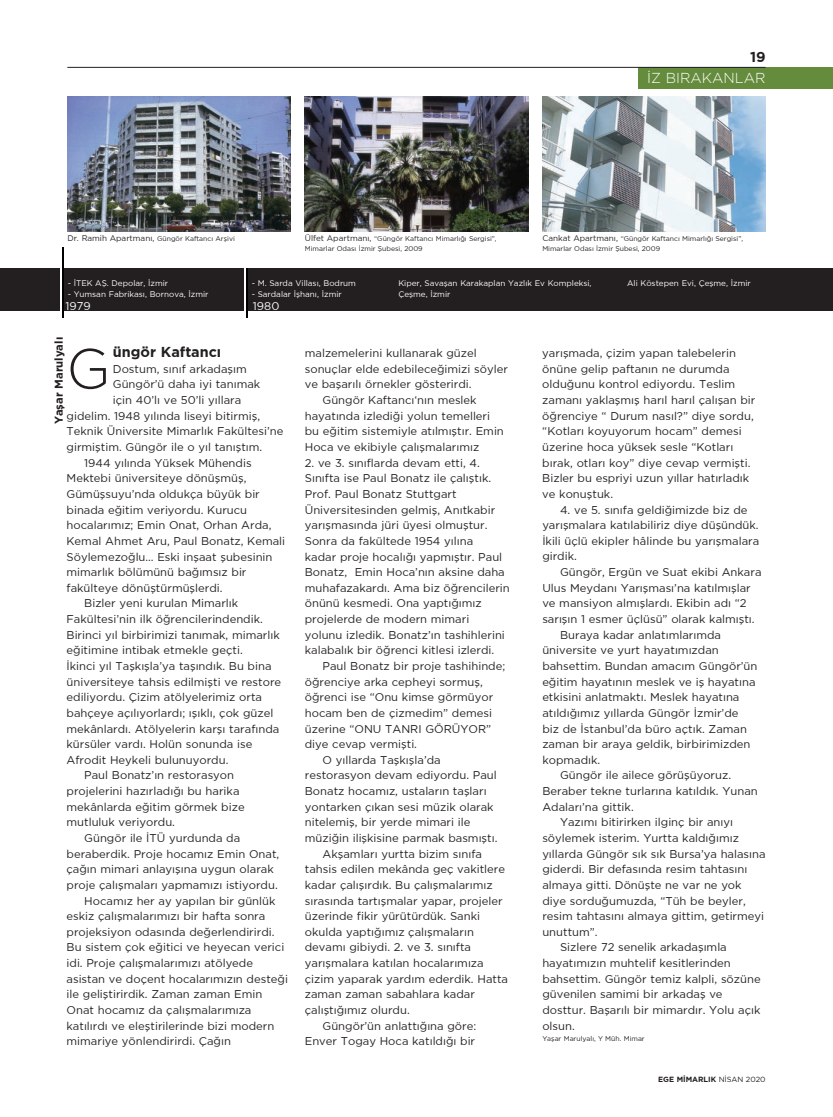
<style>
.page{position:relative;width:833px;height:1117px;background:#fff}
.page>*{position:absolute;margin:0;border:0;box-sizing:border-box;transform-origin:0 0}
.t1{font:300 56.25px "Gotham TRUN";color:#231f20}
.metin_icibaslik{font:700 14.38px "Gotham TRUN";color:#231f20}
.t2{font:300 14.38px "Gotham TRUN";color:#fff}
.metin{font:11.25px/15.6px "Gotham TRUN";color:#231f20}
.isimsoyad{font:700 11.25px "Gotham TRUN";color:#231f20}
.t3{font:11.25px "Gotham TRUN";color:#fff}
.resim_alti{font:8.12px/11.2px "Gotham TRUN";color:#fff}
.t4{font:700 7.5px "Gotham TRUN";color:#231f20}
.resim_alti-2{font:6.88px/10px "Gotham TRUN";color:#231f20}
.s1{font-size:8.12px}
.s2{font-weight:400}
</style>
<div class="page">
<div style="left:638px;top:67px;width:195px;height:22px;background:#648c3c"></div>
<hr style="left:67px;top:67px;width:698px;height:1px;background:#231f20">
<div style="left:0;top:268px;width:833px;height:42px;background:#231f20"></div>
<hr style="left:60px;top:244px;width:4px;height:68px;background:#fff">
<hr style="left:62px;top:247px;width:2px;height:71px;background:#000">
<hr style="left:244px;top:265px;width:3px;height:47px;background:#fff">
<hr style="left:246px;top:268px;width:2px;height:50px;background:#000">
<img style="left:67px;top:97px;width:224px;height:134px">
<img style="left:305px;top:97px;width:223px;height:134px">
<img style="left:542px;top:97px;width:223px;height:134px">
<p class="metin_icibaslik" style="left:750px;top:48px;width:17px">19</p>
<p class="t2" style="left:647px;top:70px;width:120px">İZ BIRAKANLAR</p>
<p class="resim_alti-2" style="left:67px;top:233px;width:169px"><span class="s1">Dr. Ramih Apartmanı,</span> Güngör Kaftancı Arşivi</p>
<p class="resim_alti-2" style="left:305px;top:233px;width:193px"><span class="s1">Ülfet Apartmanı,</span> “Güngör Kaftancı Mimarlığı Sergisi”,<br>Mimarlar Odası İzmir Şubesi, 2009</p>
<p class="resim_alti-2" style="left:542px;top:233px;width:202px"><span class="s1">Cankat Apartmanı,</span> “Güngör Kaftancı Mimarlığı Sergisi”,<br>Mimarlar Odası İzmir Şubesi, 2009</p>
<p class="resim_alti" style="left:68px;top:277px;width:102px">- İTEK AŞ. Depolar, İzmir</p>
<p class="resim_alti" style="left:68px;top:288px;width:142px">- Yumsan Fabrikası, Bornova, İzmir</p>
<p class="t3" style="left:66px;top:300px;width:27px">1979</p>
<p class="resim_alti" style="left:252px;top:277px;width:106px">- M. Sarda Villası, Bodrum</p>
<p class="resim_alti" style="left:252px;top:288px;width:92px">- Sardalar İşhanı, İzmir</p>
<p class="resim_alti" style="left:398px;top:277px;width:195px">Kiper, Savaşan Karakaplan Yazlık Ev Kompleksi,<br>Çeşme, İzmir</p>
<p class="resim_alti" style="left:627px;top:277px;width:125px">Ali Köstepen Evi, Çeşme, İzmir</p>
<p class="t3" style="left:253px;top:300px;width:28px">1980</p>
<p class="isimsoyad" style="left:52px;top:424px;width:89px;rotate:-90deg">Yaşar Marulyalı</p>
<p class="metin" style="left:305px;top:345px;width:204px">malzemelerini kullanarak güzel sonuçlar elde edebileceğimizi söyler ve başarılı örnekler gösterirdi.</p>
<p class="metin_icibaslik" style="left:113px;top:343px;width:110px">üngör Kaftancı</p>
<p class="metin" style="left:113px;top:361px;width:135px">Dostum, sınıf arkadaşım</p>
<p class="metin" style="left:113px;top:376px;width:149px">Güngör’ü daha iyi tanımak</p>
<p class="metin" style="left:113px;top:392px;width:130px">için 40’lı ve 50’li yıllara</p>
<p class="metin" style="left:67px;top:407px;width:195px">gidelim. 1948 yılında liseyi bitirmiş,</p>
<p class="metin" style="left:67px;top:423px;width:218px">Teknik Üniversite Mimarlık Fakültesi’ne</p>
<p class="metin" style="left:67px;top:439px;width:197px">girmiştim. Güngör ile o yıl tanıştım.</p>
<p class="metin" style="left:67px;top:454px;width:220px;text-indent:18px">1944 yılında Yüksek Mühendis Mektebi üniversiteye dönüşmüş, Gümüşsuyu’nda oldukça büyük bir binada eğitim veriyordu. Kurucu hocalarımız; Emin Onat, Orhan Arda, Kemal Ahmet Aru, Paul Bonatz, Kemali Söylemezoğlu… Eski inşaat şubesinin mimarlık bölümünü bağımsız bir fakülteye dönüştürmüşlerdi.</p>
<p class="metin" style="left:67px;top:595px;width:216px;text-indent:18px">Bizler yeni kurulan Mimarlık Fakültesi’nin ilk öğrencilerindendik.<br>Birinci yıl birbirimizi tanımak, mimarlık eğitimine intibak etmekle geçti.<br>İkinci yıl Taşkışla’ya taşındık. Bu bina üniversiteye tahsis edilmişti ve restore ediliyordu. Çizim atölyelerimiz orta bahçeye açılıyorlardı; ışıklı, çok güzel mekânlardı. Atölyelerin karşı tarafında kürsüler vardı. Holün sonunda ise Afrodit Heykeli bulunuyordu.</p>
<p class="metin" style="left:67px;top:767px;width:180px;text-indent:18px">Paul Bonatz’ın restorasyon projelerini hazırladığı bu harika mekânlarda eğitim görmek bize mutluluk veriyordu.</p>
<p class="metin" style="left:67px;top:829px;width:214px;text-indent:18px">Güngör ile İTÜ yurdunda da beraberdik. Proje hocamız Emin Onat, çağın mimari anlayışına uygun olarak proje çalışmaları yapmamızı istiyordu.</p>
<p class="metin" style="left:67px;top:892px;width:223px;text-indent:18px">Hocamız her ay yapılan bir günlük eskiz çalışmalarımızı bir hafta sonra projeksiyon odasında değerlendirirdi.<br>Bu sistem çok eğitici ve heyecan verici idi. Proje çalışmalarımızı atölyede asistan ve doçent hocalarımızın desteği ile geliştirirdik. Zaman zaman Emin Onat hocamız da çalışmalarımıza katılırdı ve eleştirilerinde bizi modern mimariye yönlendirirdi. Çağın</p>
<p class="t1" style="left:66px;top:337px;width:46px">G</p>
<p class="metin" style="left:305px;top:392px;width:201px;text-indent:18px">Güngör Kaftancı‘nın meslek hayatında izlediği yolun temelleri bu eğitim sistemiyle atılmıştır. Emin Hoca ve ekibiyle çalışmalarımız</p>
<p class="metin" style="left:305px;top:454px;width:206px">2. ve 3. sınıflarda devam etti, 4.<br>Sınıfta ise Paul Bonatz ile çalıştık.<br>Prof. Paul Bonatz Stuttgart Üniversitesinden gelmiş, Anıtkabir yarışmasında jüri üyesi olmuştur.<br>Sonra da fakültede 1954 yılına<br>kadar proje hocalığı yapmıştır. Paul Bonatz, Emin Hoca’nın aksine daha muhafazakardı. Ama biz öğrencilerin önünü kesmedi. Ona yaptığımız projelerde de modern mimari<br>yolunu izledik. Bonatz’ın tashihlerini kalabalık bir öğrenci kitlesi izlerdi.</p>
<p class="metin" style="left:305px;top:657px;width:202px;text-indent:18px">Paul Bonatz bir proje tashihinde; öğrenciye arka cepheyi sormuş, öğrenci ise “Onu kimse görmüyor hocam ben de çizmedim” demesi üzerine “ONU TANRI GÖRÜYOR” diye cevap vermişti.</p>
<p class="metin" style="left:305px;top:751px;width:194px;text-indent:18px">O yıllarda Taşkışla’da restorasyon devam ediyordu. Paul<br>Bonatz hocamız, ustaların taşları yontarken çıkan sesi müzik olarak nitelemiş, bir yerde mimari ile müziğin ilişkisine parmak basmıştı.</p>
<p class="metin" style="left:305px;top:845px;width:205px;text-indent:18px">Akşamları yurtta bizim sınıfa tahsis edilen mekânda geç vakitlere kadar çalışırdık. Bu çalışmalarımız sırasında tartışmalar yapar, projeler üzerinde fikir yürütürdük. Sanki okulda yaptığımız çalışmaların devamı gibiydi. 2. ve 3. sınıfta yarışmalara katılan hocalarımıza çizim yaparak yardım ederdik. Hatta zaman zaman sabahlara kadar çalıştığımız olurdu.</p>
<p class="metin" style="left:305px;top:1017px;width:173px;text-align:right">Güngör’ün anlattığına göre:<br>Enver Togay Hoca katıldığı bir</p>
<p class="metin" style="left:542px;top:345px;width:215px">yarışmada, çizim yapan talebelerin önüne gelip paftanın ne durumda olduğunu kontrol ediyordu. Teslim zamanı yaklaşmış harıl harıl çalışan bir öğrenciye “ Durum nasıl?” diye sordu, “Kotları koyuyorum hocam” demesi üzerine hoca yüksek sesle “Kotları bırak, otları koy” diye cevap vermişti.<br>Bizler bu espriyi uzun yıllar hatırladık ve konuştuk.</p>
<p class="metin" style="left:542px;top:501px;width:218px;text-indent:18px">4. ve 5. sınıfa geldiğimizde biz de yarışmalara katılabiliriz diye düşündük.<br>İkili üçlü ekipler hâlinde bu yarışmalara girdik.</p>
<p class="metin" style="left:542px;top:564px;width:221px;text-indent:18px">Güngör, Ergün ve Suat ekibi Ankara Ulus Meydanı Yarışması’na katılmışlar ve mansiyon almışlardı. Ekibin adı “2 sarışın 1 esmer üçlüsü” olarak kalmıştı.</p>
<p class="metin" style="left:542px;top:626px;width:217px;text-indent:18px">Buraya kadar anlatımlarımda üniversite ve yurt hayatımızdan bahsettim. Bundan amacım Güngör’ün eğitim hayatının meslek ve iş hayatına etkisini anlatmaktı. Meslek hayatına atıldığımız yıllarda Güngör İzmir’de biz de İstanbul’da büro açtık. Zaman zaman bir araya geldik, birbirimizden kopmadık.</p>
<p class="metin" style="left:542px;top:767px;width:217px;text-indent:18px">Güngör ile ailece görüşüyoruz.<br>Beraber tekne turlarına katıldık. Yunan<br>Adaları’na gittik.</p>
<p class="metin" style="left:542px;top:814px;width:225px;text-indent:18px">Yazımı bitirirken ilginç bir anıyı söylemek isterim. Yurtta kaldığımız yıllarda Güngör sık sık Bursa’ya halasına giderdi. Bir defasında resim tahtasını almaya gitti. Dönüşte ne var ne yok diye sorduğumuzda, “Tüh be beyler, resim tahtasını almaya gittim, getirmeyi unuttum”.</p>
<p class="metin" style="left:542px;top:939px;width:220px;text-indent:18px">Sizlere 72 senelik arkadaşımla hayatımızın muhtelif kesitlerinden bahsettim. Güngör temiz kalpli, sözüne güvenilen samimi bir arkadaş ve dosttur. Başarılı bir mimardır. Yolu açık olsun.</p>
<p class="resim_alti-2" style="left:542px;top:1033px;width:104px">Yaşar Marulyalı, Y Müh. Mimar</p>
<p class="t4" style="left:658px;top:1074px;width:109px">EGE M‹MARLIK <span class="s2">NİSAN 2020</span></p>
</div>
